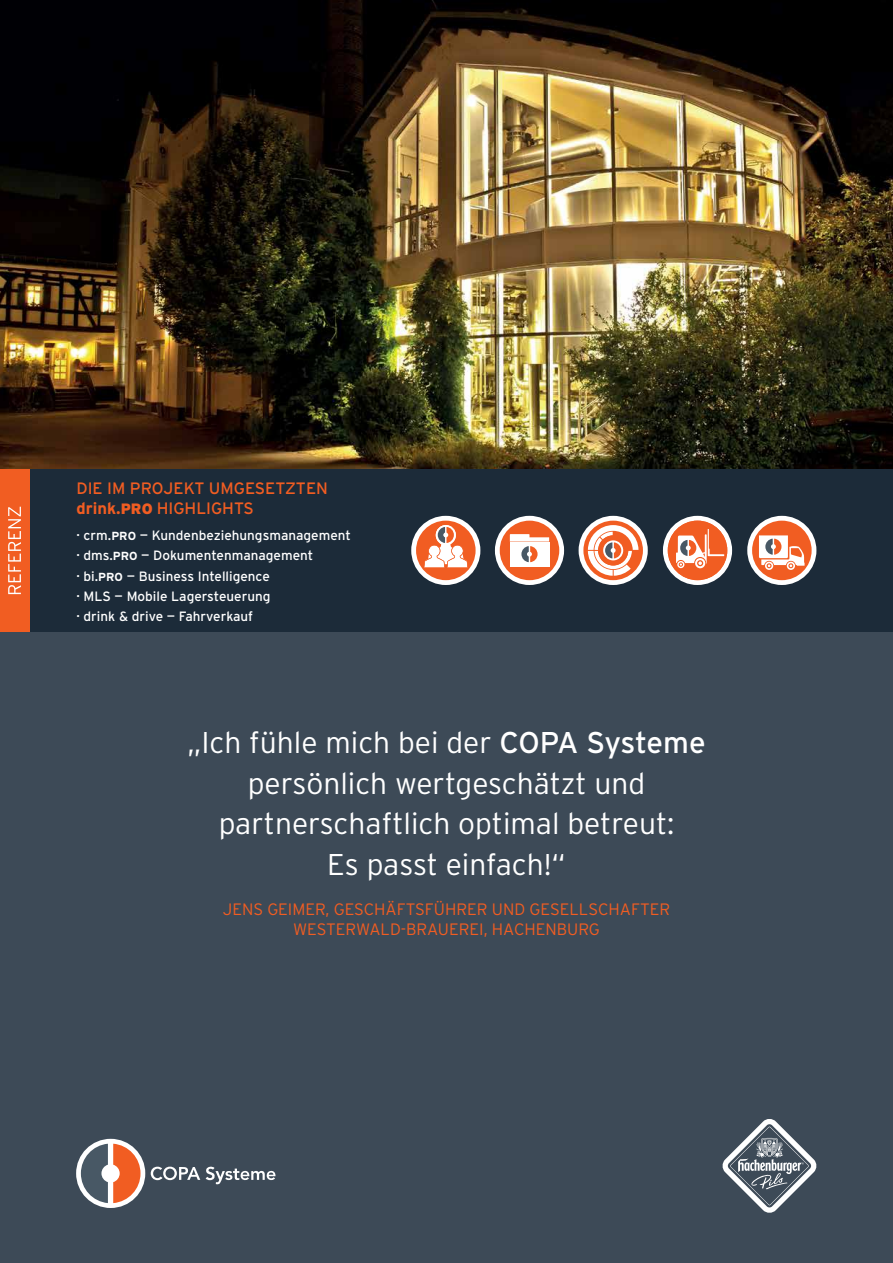
<style>
.page{position:relative;width:893px;height:1263px;background:#3d4a57}
.page>*{position:absolute;margin:0;border:0;box-sizing:border-box;transform-origin:0 0}
.t1{font:300 30px/40.5px "Interstate";color:#fff;text-align:center}
.t2{font:300 16.5px/20.2px "Interstate";color:#f15d22;text-align:center}
.t3{font:16.5px/20.2px "Interstate";color:#f15d22}
.t4{font:13.5px/20.2px "Interstate";color:#fff}
.s1{font-weight:700}
.s2{font-weight:900;font-size:15px}
.s3{font-weight:700;font-size:11.7px}
.s4{font-weight:400}
</style>
<div class="page">
<img style="left:0;top:0;width:893px;height:469px">
<div style="left:0;top:469px;width:893px;height:162px;background:#1c2b39"></div>
<div style="left:0;top:469px;width:29px;height:162px;background:#f15d22"></div>
<svg style="left:8px;top:507px;width:13px;height:87px"></svg>
<div style="left:76px;top:1139px;width:69px;height:69px;background:#fff;border-radius:50%"></div>
<svg style="left:206px;top:1166px;width:70px;height:18px"></svg>
<svg style="left:151px;top:1166px;width:49px;height:14px"></svg>
<svg style="left:81px;top:1144px;width:60px;height:59px"></svg>
<svg style="left:722px;top:1119px;width:94px;height:94px"></svg>
<svg style="left:663px;top:516px;width:69px;height:69px"></svg>
<div style="left:668px;top:521px;width:59px;height:59px;background:#f15d22;border-radius:50%"></div>
<svg style="left:676px;top:529px;width:48px;height:39px"></svg>
<svg style="left:747px;top:516px;width:69px;height:69px"></svg>
<div style="left:752px;top:521px;width:60px;height:59px;background:#f15d22;border-radius:50%"></div>
<svg style="left:759px;top:535px;width:45px;height:35px"></svg>
<svg style="left:411px;top:516px;width:69px;height:69px"></svg>
<div style="left:416px;top:521px;width:60px;height:59px;background:#f15d22;border-radius:50%"></div>
<svg style="left:424px;top:525px;width:44px;height:42px"></svg>
<svg style="left:495px;top:516px;width:69px;height:69px"></svg>
<div style="left:500px;top:521px;width:59px;height:59px;background:#f15d22;border-radius:50%"></div>
<div style="left:510px;top:543px;width:39px;height:24px;background:#fff"></div>
<svg style="left:510px;top:534px;width:39px;height:28px"></svg>
<svg style="left:579px;top:516px;width:69px;height:69px"></svg>
<div style="left:583px;top:521px;width:60px;height:59px;background:#f15d22;border-radius:50%"></div>
<svg style="left:588px;top:525px;width:50px;height:51px"></svg>
<p class="t3" style="left:77px;top:478px;width:253px">DIE IM PROJEKT UMGESETZTEN <span class="s1">drink.</span><span class="s2">PRO</span> HIGHLIGHTS</p>
<p class="t4" style="left:77px;top:525px;width:276px">· crm.<span class="s3">PRO</span> — Kundenbeziehungsmanagement · dms.<span class="s3">PRO</span> — Dokumentenmanagement<br>· bi.<span class="s3">PRO</span> — Business Intelligence<br>· MLS — Mobile Lagersteuerung<br>· drink &amp; drive — Fahrverkauf</p>
<h1 class="t1" style="left:187px;top:722px;width:520px">„Ich fühle mich bei der <span class="s4">COPA Systeme </span>persönlich wertgeschätzt und partnerschaftlich optimal betreut:<br>Es passt einfach!“</h1>
<p class="t2" style="left:223px;top:899px;width:449px">JENS GEIMER, GESCHÄFTSFÜHRER UND GESELLSCHAFTER<br>WESTERWALD-BRAUEREI, HACHENBURG</p>
</div>
